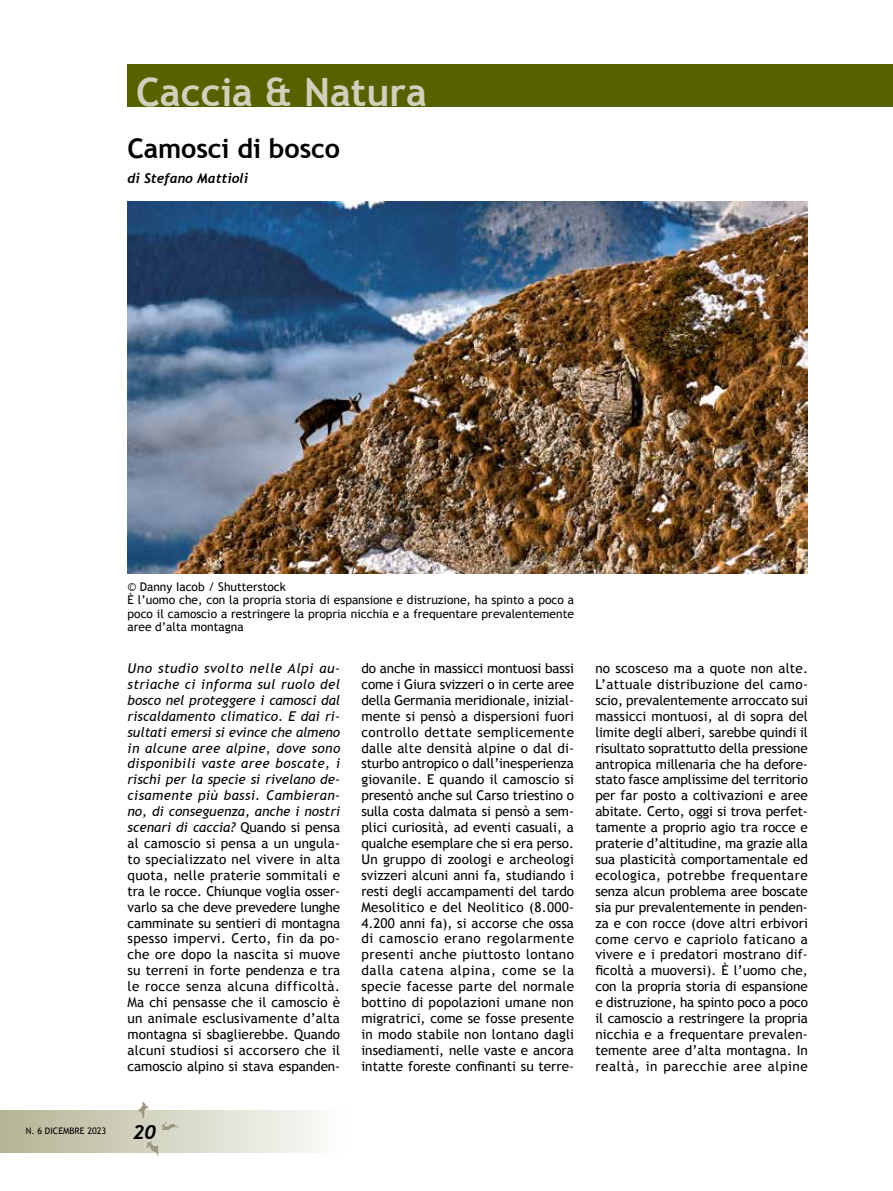
<style>
.page{position:relative;width:893px;height:1191px;background:#fff}
.page>*{position:absolute;margin:0;border:0;box-sizing:border-box;transform-origin:0 0}
.t1{font:700 39px "Trebuchet MS";color:#d1d1bb}
.t2{font:700 27px "Trebuchet MS";letter-spacing:-.005em;color:#000}
.t3{font:italic 700 19.5px "Trebuchet";color:#000}
.t4{font:13.5px/15.9px "Trebuchet MS";color:#000;text-align:justify}
.t5{font:italic 700 13.5px "Trebuchet";color:#000}
.t6{font:12px/13.5px "Trebuchet MS";color:#000}
.t7{font:9px "Trebuchet MS";color:#000}
.s1{font-style:italic}
</style>
<div class="page">
<div style="left:128px;top:64px;width:765px;height:42px;background:#586100"></div>
<img style="left:128px;top:202px;width:680px;height:371px">
<div style="left:0;top:1110px;width:353px;height:42px;background:linear-gradient(to right,#b3b394,#fefefe)"></div>
<img style="left:138px;top:1102px;width:44px;height:29px">
<h1 class="t1" style="left:136px;top:68px;width:292px">Caccia &amp; Natura</h1>
<h2 class="t2" style="left:128px;top:132px;width:214px">Camosci di bosco</h2>
<p class="t5" style="left:128px;top:170px;width:122px">di Stefano Mattioli</p>
<p class="t6" style="left:128px;top:580px;width:448px">© Danny Iacob / Shutterstock<br>È l’uomo che, con la propria storia di espansione e distruzione, ha spinto a poco a poco il camoscio a restringere la propria nicchia e a frequentare prevalentemente aree d’alta montagna</p>
<p class="t4" style="left:128px;top:660px;width:214px"><span class="s1">Uno studio svolto nelle Alpi au&shy;striache ci informa sul ruolo del bosco nel proteggere i camosci dal riscaldamento climatico. E dai ri&shy;sultati emersi si evince che almeno in alcune aree alpine, dove sono disponibili vaste aree boscate, i rischi per la specie si rivelano de&shy;cisamente più bassi. Cambieran&shy;no, di conseguenza, anche i nostri scenari di caccia?</span> Quando si pensa al camoscio si pensa a un ungula&shy;to specializzato nel vivere in alta quota, nelle praterie sommitali e tra le rocce. Chiunque voglia osser&shy;varlo sa che deve prevedere lunghe camminate su sentieri di montagna spesso impervi. Certo, fin da po&shy;che ore dopo la nascita si muove su terreni in forte pendenza e tra le rocce senza alcuna difficoltà.<br>Ma chi pensasse che il camoscio è un animale esclusivamente d’alta montagna si sbaglierebbe. Quando alcuni studiosi si accorsero che il camoscio alpino si stava espanden-</p>
<p class="t4" style="left:361px;top:660px;width:214px">do anche in massicci montuosi bassi come i Giura svizzeri o in certe aree della Germania meridionale, inizial&shy;mente si pensò a dispersioni fuori controllo dettate semplicemente dalle alte densità alpine o dal di&shy;sturbo antropico o dall’inesperienza giovanile. E quando il camoscio si presentò anche sul Carso triestino o sulla costa dalmata si pensò a sem&shy;plici curiosità, ad eventi casuali, a qualche esemplare che si era perso.<br>Un gruppo di zoologi e archeologi svizzeri alcuni anni fa, studiando i resti degli accampamenti del tardo Mesolitico e del Neolitico (8.000- 4.200 anni fa), si accorse che ossa di camoscio erano regolarmente presenti anche piuttosto lontano dalla catena alpina, come se la specie facesse parte del normale bottino di popolazioni umane non migratrici, come se fosse presente in modo stabile non lontano dagli insediamenti, nelle vaste e ancora intatte foreste confinanti su terre-</p>
<p class="t4" style="left:595px;top:660px;width:214px">no scosceso ma a quote non alte.<br>L’attuale distribuzione del camo&shy;scio, prevalentemente arroccato sui massicci montuosi, al di sopra del limite degli alberi, sarebbe quindi il risultato soprattutto della pressione antropica millenaria che ha defore&shy;stato fasce amplissime del territorio per far posto a coltivazioni e aree abitate. Certo, oggi si trova perfet&shy;tamente a proprio agio tra rocce e praterie d’altitudine, ma grazie alla sua plasticità comportamentale ed ecologica, potrebbe frequentare senza alcun problema aree boscate sia pur prevalentemente in penden&shy;za e con rocce (dove altri erbivori come cervo e capriolo faticano a vivere e i predatori mostrano dif&shy;ficoltà a muoversi). È l’uomo che, con la propria storia di espansione e distruzione, ha spinto poco a poco il camoscio a restringere la propria nicchia e a frequentare prevalen&shy;temente aree d’alta montagna. In realtà, in parecchie aree alpine</p>
<p class="t7" style="left:26px;top:1125px;width:82px">N. 6 DICEMBRE 2023</p>
<h3 class="t3" style="left:133px;top:1119px;width:24px">20</h3>
</div>
